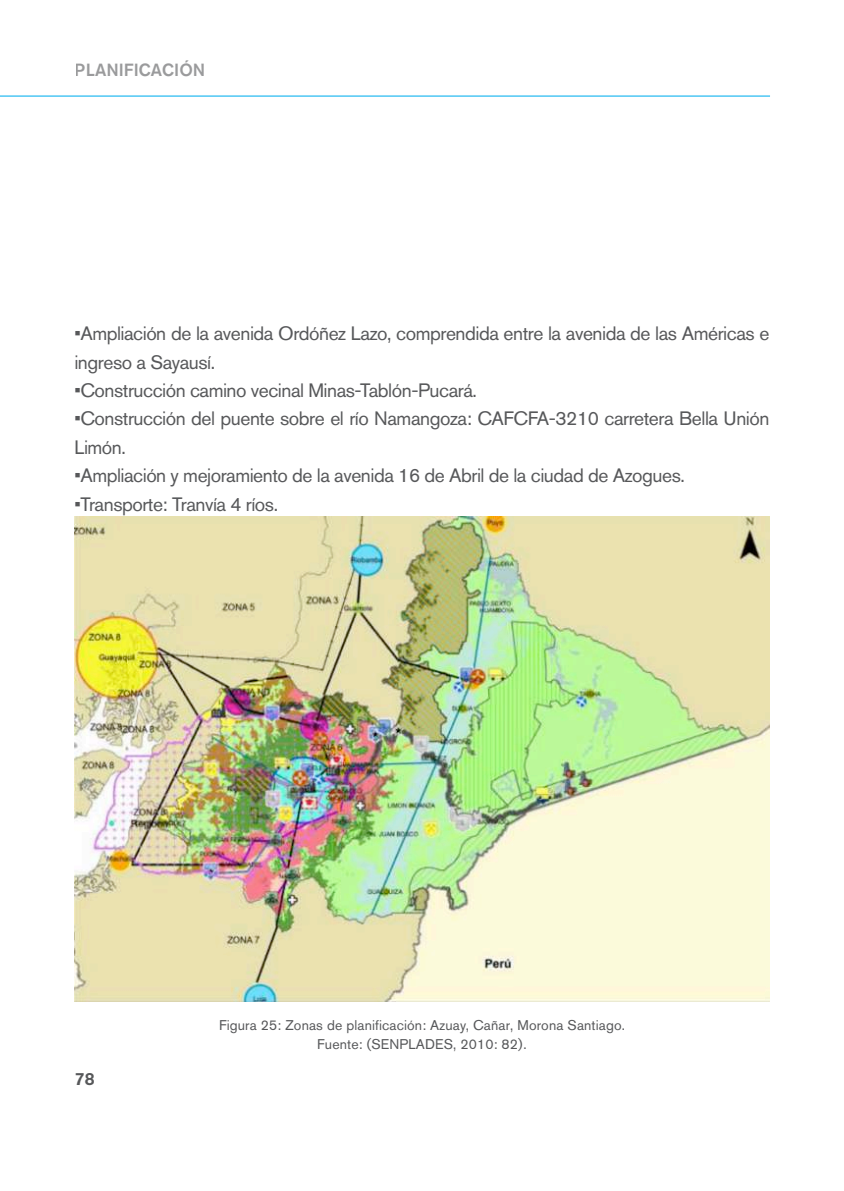
<style>
.page{position:relative;width:844px;height:1191px;background:#fff}
.page>*{position:absolute;margin:0;border:0;box-sizing:border-box;transform-origin:0 0}
.t1{font:19.25px/28.3px "Akzidenz Grotesk BQ";letter-spacing:-.025em;color:#57585a}
.t2{font:500 17.5px "Akzidenz Grotesk BQ";color:#57585a}
.t3{font:14px/18.9px "Akzidenz Grotesk BQ";letter-spacing:.01em;color:#57585a;text-align:center}
</style>
<div class="page">
<hr style="left:0;top:95px;width:769px;height:2px;background:#00aeef">
<img style="left:74px;top:516px;width:695px;height:485px">
<p class="t2" style="left:75px;top:59px;width:132px">PLANIFICACIÓN</p>
<p class="t1" style="left:74px;top:319px;width:696px">•Ampliación de la avenida Ordóñez Lazo, comprendida entre la avenida de las Américas e ingreso a Sayausí.</p>
<p class="t1" style="left:74px;top:376px;width:404px">•Construcción camino vecinal Minas-Tablón-Pucará.</p>
<p class="t1" style="left:74px;top:404px;width:696px">•Construcción del puente sobre el río Namangoza: CAFCFA-3210 carretera Bella Unión<br>Limón.</p>
<p class="t1" style="left:74px;top:461px;width:611px">•Ampliación y mejoramiento de la avenida 16 de Abril de la ciudad de Azogues.</p>
<p class="t1" style="left:74px;top:489px;width:205px">•Transporte: Tranvía 4 ríos.</p>
<p class="t2" style="left:75px;top:1068px;width:21px">78</p>
<p class="t3" style="left:219px;top:1016px;width:407px">Figura 25: Zonas de planificación: Azuay, Cañar, Morona Santiago.<br>Fuente: (SENPLADES, 2010: 82).</p>
</div>
